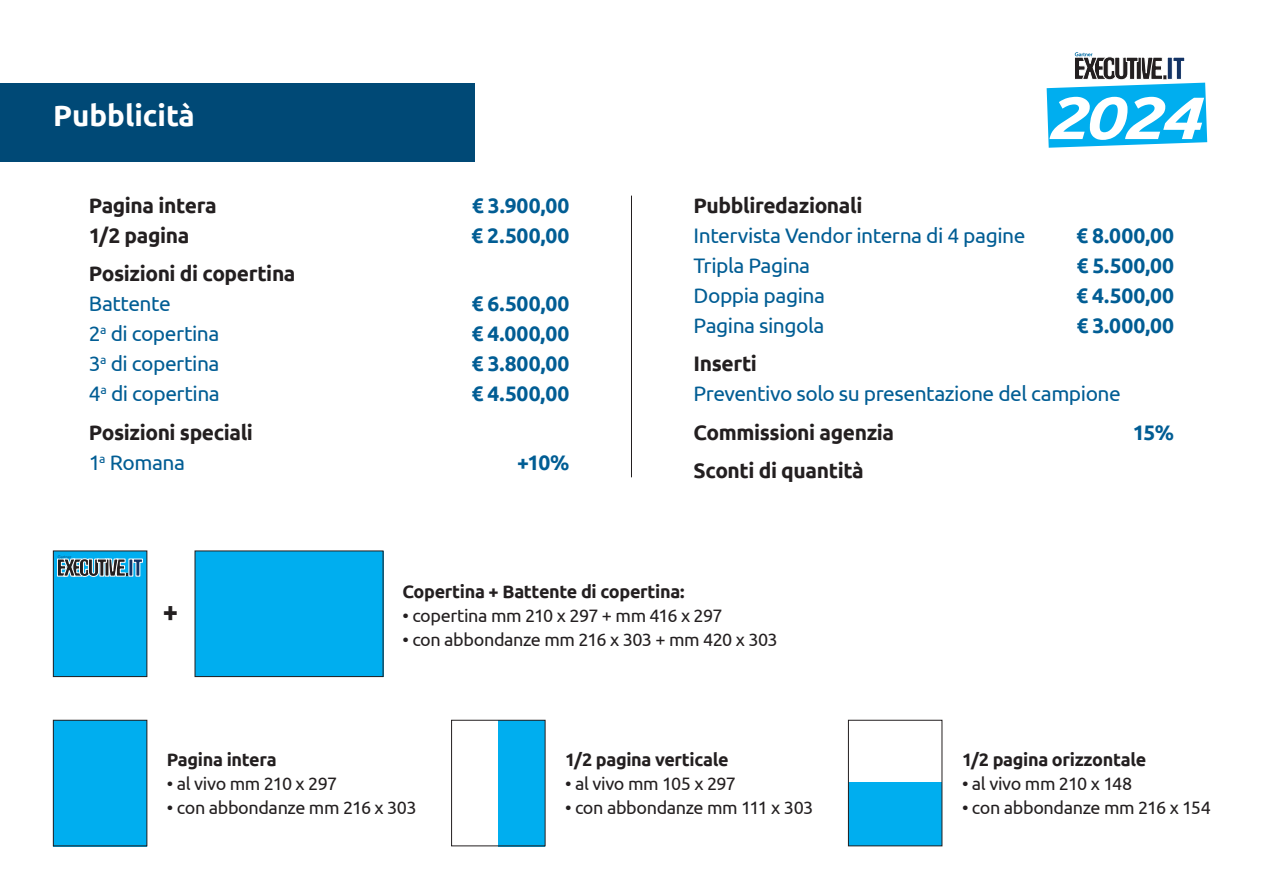
<style>
.page{position:relative;width:1263px;height:893px;background:#fff}
.page>*{position:absolute;margin:0;border:0;box-sizing:border-box;transform-origin:0 0}
.t1{font:italic 700 59.55px "Ubuntu";color:#fff;scale:1.2 1}
.t2{font:700 30px "Ubuntu";color:#231f20;scale:.9 1}
.t3{font:700 29.4px "Ubuntu";color:#fff}
.t4{font:21px "Ubuntu";letter-spacing:-.02em;color:#015d94}
.t5{font:700 21px "Ubuntu";letter-spacing:-.02em;color:#231f20}
.t6{font:700 21px "Ubuntu";letter-spacing:.005em;color:#015d94}
.t7{font:18px "Ubuntu";letter-spacing:-.02em;color:#231f20}
.t8{font:700 18px "Ubuntu";letter-spacing:-.02em;color:#231f20}
</style>
<div class="page">
<div style="left:848px;top:783px;width:94px;height:63px;background:#00aeef"></div>
<div style="left:848px;top:720px;width:94px;height:126px;border:1px solid #231f20"></div>
<div style="left:53px;top:551px;width:94px;height:126px;background:#00aeef"></div>
<div style="left:53px;top:551px;width:94px;height:126px;border:1px solid #231f20"></div>
<div style="left:195px;top:551px;width:188px;height:126px;background:#00aeef"></div>
<div style="left:195px;top:551px;width:188px;height:126px;border:1px solid #231f20"></div>
<div style="left:53px;top:720px;width:94px;height:126px;background:#00aeef"></div>
<div style="left:53px;top:720px;width:94px;height:126px;border:1px solid #231f20"></div>
<div style="left:0;top:84px;width:474px;height:78px;background:#004976"></div>
<div style="left:498px;top:720px;width:47px;height:126px;background:#00aeef"></div>
<div style="left:451px;top:720px;width:94px;height:126px;border:1px solid #231f20"></div>
<hr style="left:631px;top:196px;width:1px;height:281px;background:#231f20">
<svg style="left:57px;top:555px;width:86px;height:22px"></svg>
<svg style="left:1047px;top:52px;width:160px;height:96px"></svg>
<p class="t3" style="left:53px;top:98px;width:143px">Pubblicità</p>
<p class="t5" style="left:89px;top:193px;width:129px">Pagina intera</p>
<p class="t6" style="left:472px;top:193px;width:99px">€ 3.900,00</p>
<p class="t5" style="left:89px;top:223px;width:102px">1/2 pagina</p>
<p class="t6" style="left:471px;top:223px;width:100px">€ 2.500,00</p>
<p class="t5" style="left:89px;top:261px;width:208px">Posizioni di copertina</p>
<p class="t4" style="left:89px;top:291px;width:83px">Battente</p>
<p class="t6" style="left:471px;top:291px;width:99px">€ 6.500,00</p>
<p class="t4" style="left:89px;top:321px;width:132px">2<sup>a</sup> di copertina</p>
<p class="t6" style="left:471px;top:321px;width:99px">€ 4.000,00</p>
<p class="t4" style="left:89px;top:351px;width:132px">3<sup>a</sup> di copertina</p>
<p class="t6" style="left:472px;top:351px;width:99px">€ 3.800,00</p>
<p class="t4" style="left:89px;top:381px;width:132px">4<sup>a</sup> di copertina</p>
<p class="t6" style="left:471px;top:381px;width:99px">€ 4.500,00</p>
<p class="t5" style="left:89px;top:420px;width:166px">Posizioni speciali</p>
<p class="t4" style="left:89px;top:450px;width:98px">1<sup>a</sup> Romana</p>
<p class="t6" style="left:517px;top:450px;width:54px">+10%</p>
<p class="t1" style="left:1045px;top:82px;width:130px">2024</p>
<p class="t5" style="left:693px;top:193px;width:170px">Pubbliredazionali</p>
<p class="t4" style="left:693px;top:223px;width:334px">Intervista Vendor interna di 4 pagine</p>
<p class="t6" style="left:1076px;top:223px;width:99px">€ 8.000,00</p>
<p class="t4" style="left:693px;top:253px;width:118px">Tripla Pagina</p>
<p class="t6" style="left:1076px;top:253px;width:99px">€ 5.500,00</p>
<p class="t4" style="left:693px;top:283px;width:133px">Doppia pagina</p>
<p class="t6" style="left:1076px;top:283px;width:99px">€ 4.500,00</p>
<p class="t4" style="left:693px;top:313px;width:133px">Pagina singola</p>
<p class="t6" style="left:1076px;top:313px;width:99px">€ 3.000,00</p>
<p class="t5" style="left:693px;top:351px;width:65px">Inserti</p>
<p class="t4" style="left:693px;top:381px;width:429px">Preventivo solo su presentazione del campione</p>
<p class="t5" style="left:693px;top:420px;width:202px">Commissioni agenzia</p>
<p class="t6" style="left:1133px;top:420px;width:43px">15%</p>
<p class="t5" style="left:693px;top:458px;width:172px">Sconti di quantità</p>
<p class="t2" style="left:163px;top:593px;width:19px">+</p>
<p class="t8" style="left:402px;top:581px;width:284px">Copertina + Battente di copertina:</p>
<p class="t7" style="left:402px;top:605px;width:322px">• copertina mm 210 x 297 + mm 416 x 297</p>
<p class="t7" style="left:402px;top:629px;width:377px">• con abbondanze mm 216 x 303 + mm 420 x 303</p>
<p class="t8" style="left:167px;top:749px;width:111px">Pagina intera</p>
<p class="t7" style="left:167px;top:773px;width:172px">• al vivo mm 210 x 297</p>
<p class="t7" style="left:167px;top:797px;width:251px">• con abbondanze mm 216 x 303</p>
<p class="t8" style="left:565px;top:749px;width:165px">1/2 pagina verticale</p>
<p class="t7" style="left:565px;top:773px;width:172px">• al vivo mm 105 x 297</p>
<p class="t7" style="left:565px;top:797px;width:250px">• con abbondanze mm 111 x 303</p>
<p class="t8" style="left:962px;top:749px;width:186px">1/2 pagina orizzontale</p>
<p class="t7" style="left:962px;top:773px;width:172px">• al vivo mm 210 x 148</p>
<p class="t7" style="left:962px;top:797px;width:250px">• con abbondanze mm 216 x 154</p>
</div>
